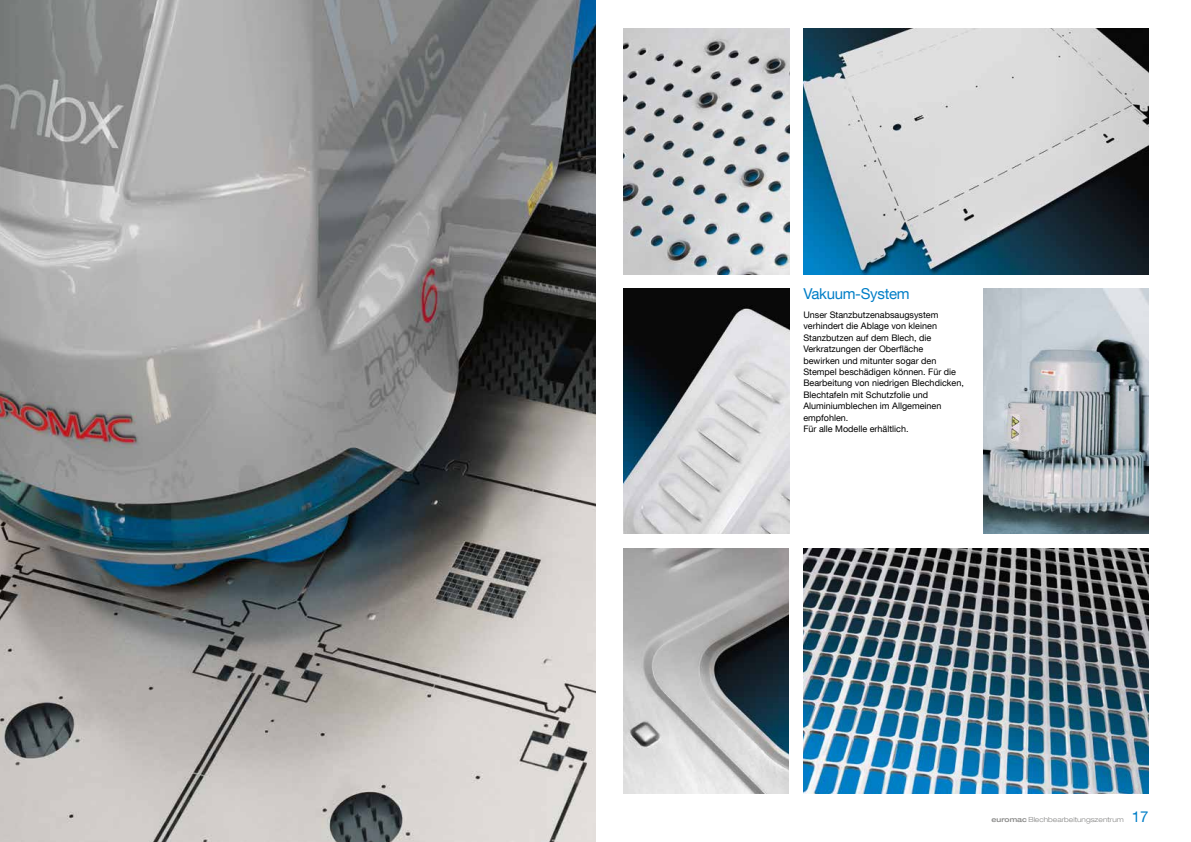
<style>
.page{position:relative;width:1191px;height:842px;background:#fff}
.page>*{position:absolute;margin:0;border:0;box-sizing:border-box;transform-origin:0 0}
.t1{font:15px "Helvetica Neue LT Com";letter-spacing:-.02em;color:#007ec7}
.t2{font:9px/11.4px "Helvetica Neue LT Com";color:#000}
.t3{font:300 expanded 7px "Helvetica Neue LT Com";color:#878786}
.s1{font-weight:500}
.s2{font-weight:400;font-stretch:normal;font-size:15px;color:#007ec7}
</style>
<div class="page">
<img style="left:0;top:0;width:595px;height:842px">
<img style="left:624px;top:289px;width:165px;height:245px">
<img style="left:803px;top:548px;width:345px;height:246px">
<img style="left:803px;top:28px;width:345px;height:246px">
<img style="left:624px;top:28px;width:165px;height:246px">
<img style="left:623px;top:548px;width:165px;height:246px">
<img style="left:983px;top:288px;width:165px;height:246px">
<h1 class="t1" style="left:803px;top:288px;width:108px">Vakuum-System</h1>
<p class="t2" style="left:803px;top:310px;width:162px">Unser Stanzbutzenabsaugsystem verhindert die Ablage von kleinen<br>Stanzbutzen auf dem Blech, die<br>Verkratzungen der Oberfläche<br>bewirken und mitunter sogar den<br>Stempel beschädigen können. Für die<br>Bearbeitung von niedrigen Blechdicken,<br>Blechtafeln mit Schutzfolie und<br>Aluminiumblechen im Allgemeinen empfohlen.<br>Für alle Modelle erhältlich.</p>
<p class="t3" style="left:991px;top:817px;width:158px"><span class="s1">euromac</span> Blechbearbeitungszentrum <span class="s2">17</span></p>
</div>
